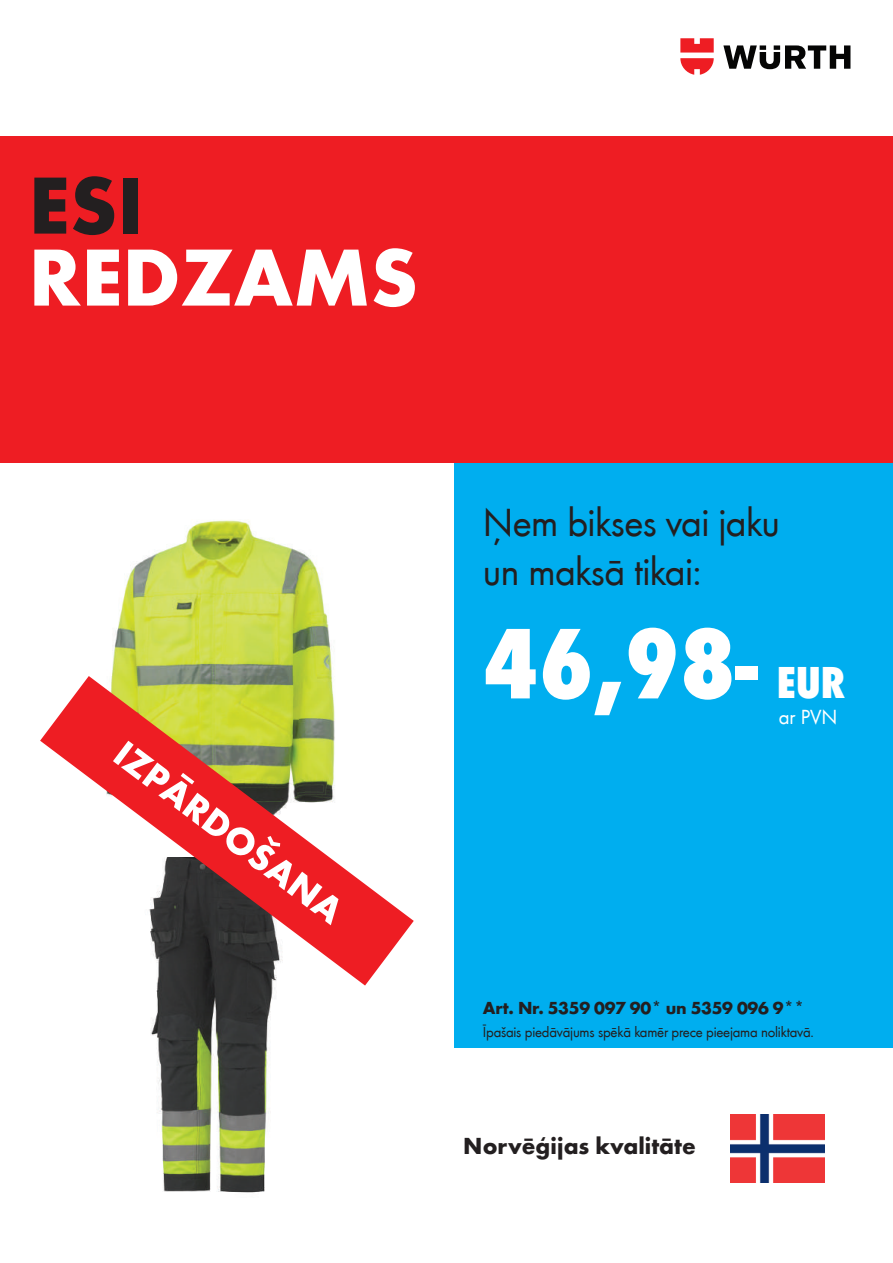
<style>
.page{position:relative;width:893px;height:1263px;background:#fff}
.page>*{position:absolute;margin:0;border:0;box-sizing:border-box;transform-origin:0 0}
.t1{font:800 condensed 104.25px "Wuerth";color:#fff}
.t2{font:700 84px "Wuerth";color:#fff}
.t3{font:700 84px "Wuerth";color:#231f20}
.t4{font:800 condensed 46.2px "Wuerth";color:#fff}
.t5{font:40.5px/48.6px "Wuerth";letter-spacing:-.015em;color:#231f20}
.t6{font:700 38.4px "Wuerth";color:#fff}
.t7{font:700 24px "Wuerth";color:#231f20}
.t8{font:21.15px "Wuerth";color:#fff}
.t9{font:700 18px "Wuerth";letter-spacing:-.015em;color:#231f20}
.t10{font:15px "Wuerth";letter-spacing:-.015em;color:#231f20}
</style>
<div class="page">
<div style="left:454px;top:422px;width:439px;height:626px;background:#00aeef"></div>
<div style="left:0;top:137px;width:893px;height:326px;background:#ee1d23"></div>
<svg style="left:723px;top:45px;width:127px;height:24px"></svg>
<svg style="left:680px;top:38px;width:34px;height:37px"></svg>
<img style="left:150px;top:985px;width:125px;height:208px">
<img style="left:112px;top:520px;width:220px;height:156px">
<img style="left:730px;top:1114px;width:94px;height:68px">
<svg style="left:40px;top:676px;width:374px;height:309px"></svg>
<h2 class="t3" style="left:29px;top:144px;width:117px">ESI</h2>
<h2 class="t2" style="left:29px;top:216px;width:391px">REDZAMS</h2>
<h3 class="t6" style="left:136px;top:727px;width:277px;rotate:37deg">IZPĀRDOŠANA</h3>
<h3 class="t5" style="left:483px;top:496px;width:299px">Ņem bikses vai jaku un maksā tikai:</h3>
<h1 class="t1" style="left:483px;top:590px;width:277px">46,98-</h1>
<h3 class="t4" style="left:777px;top:650px;width:70px">EUR</h3>
<h3 class="t8" style="left:779px;top:702px;width:60px">ar PVN</h3>
<p class="t9" style="left:483px;top:995px;width:323px">Art. Nr. 5359 097 90* un 5359 096 9**</p>
<p class="t10" style="left:483px;top:1022px;width:332px">Īpašais piedāvājums spēkā kamēr prece pieejama noliktavā.</p>
<h3 class="t7" style="left:463px;top:1128px;width:234px">Norvēģijas kvalitāte</h3>
</div>
